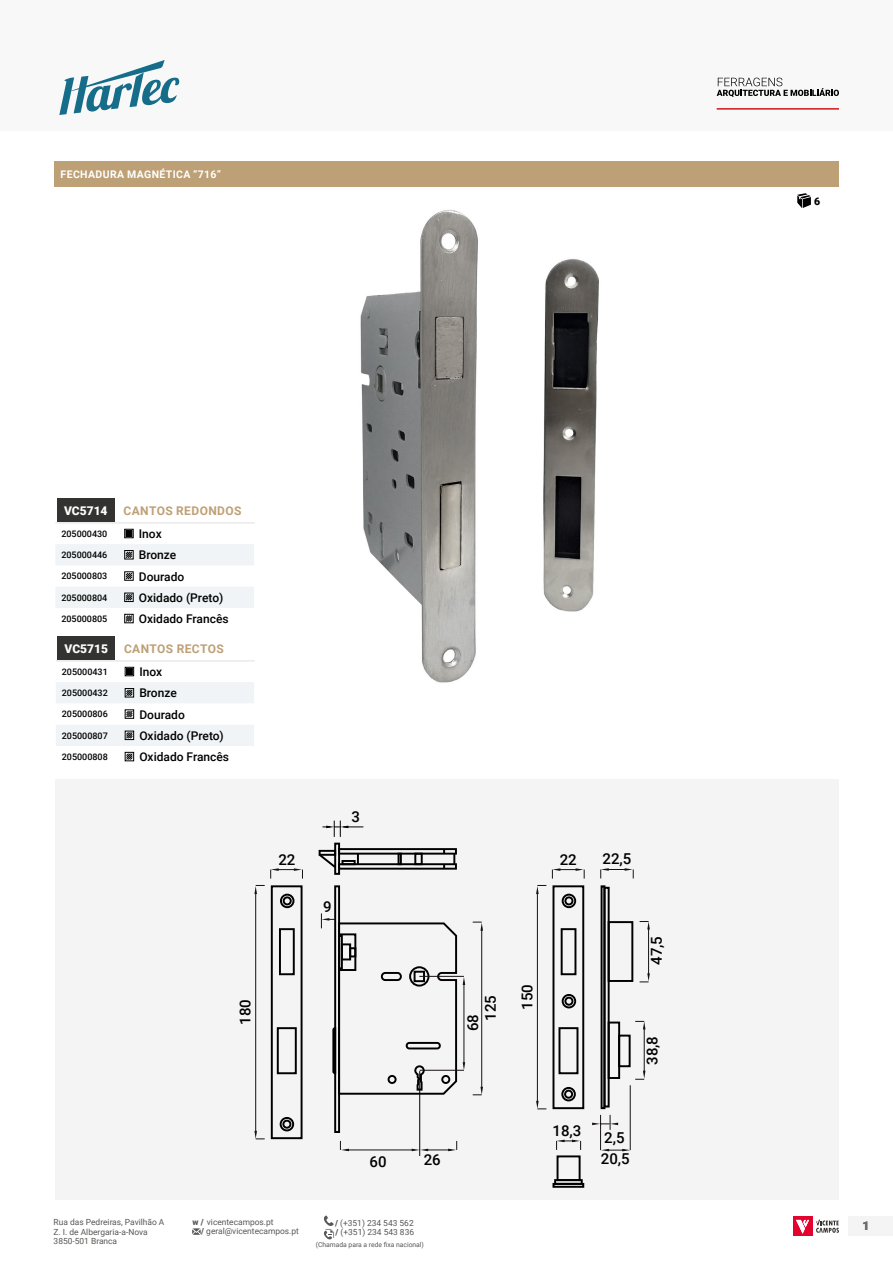
<style>
.page{position:relative;width:893px;height:1263px;background:#fff}
.page>*{position:absolute;margin:0;border:0;box-sizing:border-box;transform-origin:0 0}
.t1{font:500 15px "Roboto";color:#000}
.t2{font:500 12px "Roboto";color:#000}
.t3{font:700 12px "Roboto";letter-spacing:.035em;color:#bea076}
.t4{font:900 12px "Roboto";color:#fff}
.t5{font:900 12px "Roboto";color:#575756}
.t6{font:700 10.5px "Roboto";letter-spacing:.035em;color:#fff}
.t7{font:900 10.5px "Roboto";color:#000}
.t8{font:500 9px "Roboto";color:#000}
.t9{font:8.4px/9.6px "Roboto";color:#575756}
.t10{font:6.75px "Roboto";color:#575756}
.s1{font-weight:900}
</style>
<div class="page">
<div style="left:0;top:0;width:893px;height:131px;background:#f8f8f8"></div>
<div style="left:849px;top:1216px;width:44px;height:20px;background:#f4f4f4"></div>
<svg style="left:717px;top:78px;width:122px;height:19px"></svg>
<hr style="left:717px;top:108px;width:122px;height:2px;background:#cd1719">
<div style="left:793px;top:1216px;width:19px;height:20px;background:#e4032e"></div>
<svg style="left:796px;top:1220px;width:13px;height:14px"></svg>
<svg style="left:816px;top:1219px;width:23px;height:14px"></svg>
<svg style="left:192px;top:1228px;width:9px;height:7px"></svg>
<svg style="left:324px;top:1215px;width:10px;height:24px"></svg>
<svg style="left:59px;top:60px;width:120px;height:55px"></svg>
<img style="left:254px;top:210px;width:345px;height:473px">
<div style="left:55px;top:779px;width:784px;height:420px;background:#f4f4f4"></div>
<div style="left:271px;top:885px;width:32px;height:254px;border:2px solid #000"></div>
<div style="left:280px;top:894px;width:14px;height:14px;border:2px solid #000;border-radius:50%"></div>
<div style="left:283px;top:896px;width:9px;height:9px;border:2px solid #000;border-radius:50%"></div>
<div style="left:280px;top:1117px;width:14px;height:14px;border:2px solid #000;border-radius:50%"></div>
<div style="left:282px;top:1120px;width:9px;height:9px;border:2px solid #000;border-radius:50%"></div>
<div style="left:279px;top:928px;width:16px;height:47px;border:2px solid #000"></div>
<div style="left:277px;top:1027px;width:20px;height:47px;border:2px solid #000"></div>
<div style="left:334px;top:843px;width:6px;height:32px;border:2px solid #000"></div>
<div style="left:338px;top:848px;width:119px;height:7px;border:2px solid #000"></div>
<div style="left:338px;top:863px;width:119px;height:7px;border:2px solid #000"></div>
<div style="left:341px;top:860px;width:15px;height:5px;border:2px solid #000"></div>
<div style="left:398px;top:853px;width:4px;height:12px;border:2px solid #000"></div>
<div style="left:414px;top:853px;width:9px;height:12px;border:2px solid #000"></div>
<svg style="left:357px;top:854px;width:2px;height:10px"></svg>
<svg style="left:453px;top:854px;width:2px;height:10px"></svg>
<div style="left:319px;top:850px;width:17px;height:6px;border:2px solid #000"></div>
<svg style="left:318px;top:852px;width:20px;height:18px"></svg>
<div style="left:334px;top:885px;width:6px;height:248px;border:2px solid #000"></div>
<hr style="left:481px;top:927px;width:1px;height:161px;background:#171212">
<svg style="left:473px;top:922px;width:10px;height:9px"></svg>
<svg style="left:473px;top:1087px;width:10px;height:8px"></svg>
<hr style="left:346px;top:1149px;width:68px;height:1px;background:#171212">
<svg style="left:340px;top:1141px;width:9px;height:10px"></svg>
<hr style="left:419px;top:1071px;width:1px;height:85px;background:#000">
<svg style="left:412px;top:1141px;width:45px;height:10px"></svg>
<svg style="left:323px;top:821px;width:40px;height:16px"></svg>
<svg style="left:270px;top:868px;width:33px;height:10px"></svg>
<hr style="left:255px;top:891px;width:1px;height:242px;background:#171212">
<svg style="left:254px;top:885px;width:11px;height:9px"></svg>
<svg style="left:254px;top:1131px;width:11px;height:8px"></svg>
<div style="left:552px;top:885px;width:32px;height:224px;border:2px solid #000"></div>
<div style="left:552px;top:1183px;width:32px;height:5px;border:2px solid #000"></div>
<div style="left:554px;top:1179px;width:29px;height:6px;border:2px solid #000"></div>
<div style="left:557px;top:1155px;width:24px;height:26px;border:2px solid #000"></div>
<div style="left:601px;top:885px;width:4px;height:224px;border:2px solid #000"></div>
<div style="left:603px;top:887px;width:7px;height:220px;border:2px solid #000"></div>
<div style="left:562px;top:894px;width:14px;height:14px;border:2px solid #000;border-radius:50%"></div>
<div style="left:564px;top:896px;width:9px;height:9px;border:2px solid #000;border-radius:50%"></div>
<div style="left:562px;top:994px;width:14px;height:14px;border:2px solid #000;border-radius:50%"></div>
<div style="left:564px;top:997px;width:9px;height:9px;border:2px solid #000;border-radius:50%"></div>
<div style="left:561px;top:1087px;width:15px;height:14px;border:2px solid #000;border-radius:50%"></div>
<div style="left:564px;top:1090px;width:9px;height:9px;border:2px solid #000;border-radius:50%"></div>
<div style="left:561px;top:928px;width:15px;height:47px;border:2px solid #000"></div>
<div style="left:558px;top:1027px;width:20px;height:47px;border:2px solid #000"></div>
<svg style="left:552px;top:868px;width:33px;height:10px"></svg>
<hr style="left:537px;top:891px;width:1px;height:212px;background:#171212">
<svg style="left:536px;top:885px;width:10px;height:9px"></svg>
<svg style="left:536px;top:1101px;width:10px;height:8px"></svg>
<svg style="left:321px;top:913px;width:144px;height:183px"></svg>
<div style="left:608px;top:921px;width:25px;height:61px;border:2px solid #000"></div>
<div style="left:608px;top:1021px;width:12px;height:58px;border:2px solid #000"></div>
<div style="left:618px;top:1034px;width:13px;height:33px;border:2px solid #000"></div>
<svg style="left:600px;top:868px;width:34px;height:10px"></svg>
<hr style="left:648px;top:927px;width:1px;height:49px;background:#171212">
<svg style="left:640px;top:973px;width:10px;height:9px"></svg>
<svg style="left:640px;top:921px;width:10px;height:8px"></svg>
<hr style="left:644px;top:1027px;width:1px;height:46px;background:#171212">
<svg style="left:635px;top:1071px;width:10px;height:9px"></svg>
<svg style="left:635px;top:1021px;width:10px;height:8px"></svg>
<svg style="left:592px;top:1115px;width:38px;height:36px"></svg>
<hr style="left:630px;top:1085px;width:1px;height:65px;background:#171212">
<svg style="left:556px;top:1140px;width:25px;height:10px"></svg>
<svg style="left:797px;top:193px;width:14px;height:15px"></svg>
<div style="left:54px;top:162px;width:785px;height:25px;background:#bea076"></div>
<hr style="left:253px;top:631px;width:2px;height:29px;background:#fff">
<hr style="left:133px;top:660px;width:122px;height:1px;background:#e3e3e3">
<hr style="left:253px;top:493px;width:2px;height:29px;background:#fff">
<hr style="left:133px;top:522px;width:122px;height:1px;background:#e3e3e3">
<svg style="left:55px;top:522px;width:199px;height:240px"></svg>
<div style="left:57px;top:498px;width:58px;height:24px;background:#333332"></div>
<p class="t6" style="left:61px;top:166px;width:162px">FECHADURA MAGNÉTICA “716”</p>
<h2 class="t4" style="left:64px;top:502px;width:45px">VC5714</h2>
<h2 class="t3" style="left:124px;top:502px;width:120px">CANTOS REDONDOS</h2>
<p class="t8" style="left:61px;top:527px;width:48px">205000430</p>
<h2 class="t2" style="left:139px;top:525px;width:24px">Inox</h2>
<p class="t8" style="left:61px;top:549px;width:48px">205000446</p>
<h2 class="t2" style="left:139px;top:547px;width:39px">Bronze</h2>
<p class="t8" style="left:61px;top:570px;width:48px">205000803</p>
<h2 class="t2" style="left:139px;top:568px;width:47px">Dourado</h2>
<p class="t8" style="left:61px;top:591px;width:48px">205000804</p>
<h2 class="t2" style="left:139px;top:589px;width:86px">Oxidado (Preto)</h2>
<p class="t8" style="left:61px;top:612px;width:48px">205000805</p>
<h2 class="t2" style="left:139px;top:610px;width:91px">Oxidado Francês</h2>
<h2 class="t4" style="left:64px;top:640px;width:45px">VC5715</h2>
<h2 class="t3" style="left:124px;top:640px;width:101px">CANTOS RECTOS</h2>
<p class="t8" style="left:62px;top:665px;width:48px">205000431</p>
<h2 class="t2" style="left:139px;top:663px;width:24px">Inox</h2>
<p class="t8" style="left:62px;top:687px;width:48px">205000432</p>
<h2 class="t2" style="left:139px;top:685px;width:39px">Bronze</h2>
<p class="t8" style="left:62px;top:708px;width:48px">205000806</p>
<h2 class="t2" style="left:139px;top:706px;width:47px">Dourado</h2>
<p class="t8" style="left:62px;top:729px;width:48px">205000807</p>
<h2 class="t2" style="left:139px;top:727px;width:86px">Oxidado (Preto)</h2>
<p class="t8" style="left:62px;top:750px;width:48px">205000808</p>
<h2 class="t2" style="left:139px;top:748px;width:91px">Oxidado Francês</h2>
<h1 class="t1" style="left:278px;top:849px;width:19px">22</h1>
<h1 class="t1" style="left:352px;top:806px;width:10px">3</h1>
<h1 class="t1" style="left:323px;top:896px;width:10px">9</h1>
<h1 class="t1" style="left:235px;top:1025px;width:27px;rotate:-90deg">180</h1>
<h1 class="t1" style="left:369px;top:1151px;width:19px">60</h1>
<h1 class="t1" style="left:424px;top:1149px;width:19px">26</h1>
<p class="t9" style="left:54px;top:1217px;width:112px">Rua das Pedreiras, Pavilhão A</p>
<p class="t9" style="left:335px;top:1217px;width:80px"><span class="s1">/</span> (+351) 234 543 562</p>
<p class="t9" style="left:54px;top:1226px;width:96px">Z. I. de Albergaria-a-Nova<br>3850-501 Branca</p>
<p class="t9" style="left:201px;top:1217px;width:99px;line-height:9.1px;text-indent:-9px"><span class="s1">w /</span> vicentecampos.pt<br><span class="s1">/</span> geral@vicentecampos.pt</p>
<p class="t9" style="left:336px;top:1227px;width:80px"><span class="s1">/</span> (+351) 234 543 836</p>
<p class="t10" style="left:316px;top:1240px;width:110px">(Chamada para a rede fixa nacional)</p>
<h1 class="t1" style="left:560px;top:849px;width:19px">22</h1>
<h1 class="t1" style="left:602px;top:849px;width:30px">22,5</h1>
<h1 class="t1" style="left:480px;top:1021px;width:27px;rotate:-90deg">125</h1>
<h1 class="t1" style="left:462px;top:1031px;width:19px;rotate:-90deg">68</h1>
<h1 class="t1" style="left:516px;top:1010px;width:27px;rotate:-90deg">150</h1>
<h1 class="t1" style="left:646px;top:965px;width:30px;rotate:-90deg">47,5</h1>
<h1 class="t1" style="left:642px;top:1065px;width:30px;rotate:-90deg">38,8</h1>
<h1 class="t1" style="left:553px;top:1120px;width:30px">18,3</h1>
<h1 class="t1" style="left:604px;top:1127px;width:22px">2,5</h1>
<h1 class="t1" style="left:601px;top:1148px;width:30px">20,5</h1>
<p class="t7" style="left:814px;top:194px;width:8px">6</p>
<h2 class="t5" style="left:862px;top:1217px;width:8px">1</h2>
</div>
